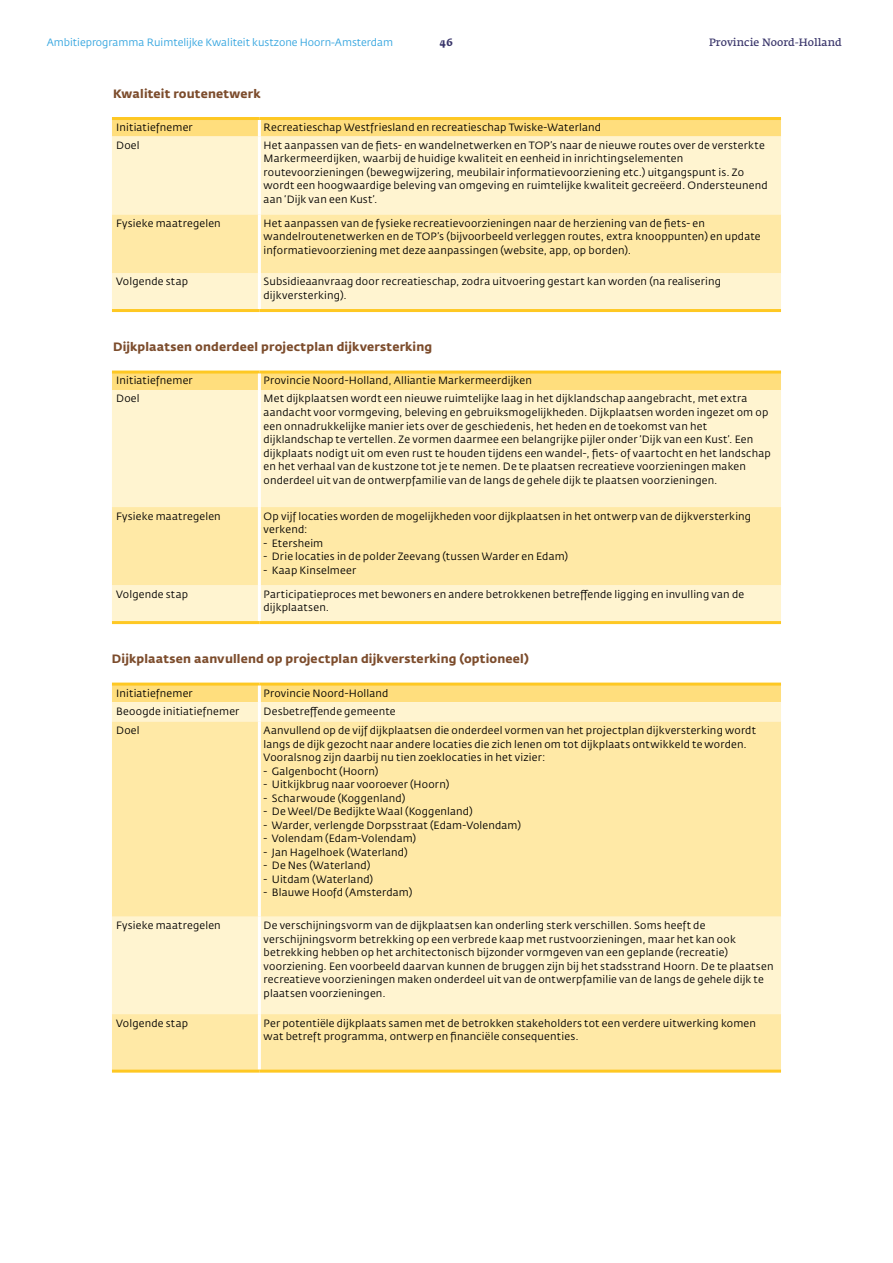
<style>
.page{position:relative;width:893px;height:1263px;background:#fff}
.page>*{position:absolute;margin:0;border:0;box-sizing:border-box;transform-origin:0 0}
.t1{font:700 12px "Fedra Sans Std";letter-spacing:.015em;color:#7c4c2c}
.t2{font:10.5px/13.5px "Fedra Sans Std";letter-spacing:.015em;color:#000}
.t3{font:10.5px "Fedra Sans Std";color:#32a4df}
.t4{font:600 10.5px "Fedra Serif A Std";color:#3a366b}
.t5{font:700 10.5px "Fedra Serif A Std";color:#3a366b}
</style>
<div class="page">
<div style="left:112px;top:120px;width:669px;height:16px;background:#ffde7d"></div>
<div style="left:112px;top:136px;width:669px;height:173px;background:#fff4d0"></div>
<div style="left:112px;top:214px;width:669px;height:59px;background:#ffe9a6"></div>
<hr style="left:112px;top:117px;width:147px;height:3px;background:#fec823">
<hr style="left:259px;top:117px;width:522px;height:3px;background:#fec823">
<hr style="left:258px;top:120px;width:3px;height:17px;background:#fff">
<hr style="left:258px;top:137px;width:3px;height:78px;background:#fff">
<hr style="left:258px;top:215px;width:3px;height:58px;background:#fff">
<hr style="left:258px;top:273px;width:3px;height:36px;background:#fff">
<hr style="left:112px;top:309px;width:147px;height:3px;background:#fec823">
<hr style="left:259px;top:309px;width:522px;height:3px;background:#fec823">
<div style="left:112px;top:374px;width:669px;height:16px;background:#ffde7d"></div>
<div style="left:112px;top:390px;width:669px;height:231px;background:#fff4d0"></div>
<div style="left:112px;top:507px;width:669px;height:78px;background:#ffe9a6"></div>
<hr style="left:112px;top:371px;width:147px;height:3px;background:#fec823">
<hr style="left:259px;top:371px;width:522px;height:3px;background:#fec823">
<hr style="left:258px;top:374px;width:3px;height:16px;background:#fff">
<hr style="left:258px;top:390px;width:3px;height:117px;background:#fff">
<hr style="left:258px;top:507px;width:3px;height:78px;background:#fff">
<hr style="left:258px;top:585px;width:3px;height:36px;background:#fff">
<hr style="left:112px;top:621px;width:147px;height:3px;background:#fec823">
<hr style="left:259px;top:621px;width:522px;height:3px;background:#fec823">
<div style="left:112px;top:686px;width:669px;height:16px;background:#ffde7d"></div>
<div style="left:112px;top:702px;width:669px;height:20px;background:#fff4d0"></div>
<svg style="left:112px;top:722px;width:669px;height:348px;background:#feecb1"></svg>
<hr style="left:112px;top:683px;width:147px;height:3px;background:#fec823">
<hr style="left:259px;top:683px;width:522px;height:3px;background:#fec823">
<hr style="left:258px;top:686px;width:3px;height:16px;background:#fff">
<hr style="left:258px;top:702px;width:3px;height:20px;background:#fff">
<hr style="left:258px;top:722px;width:3px;height:195px;background:#fff">
<hr style="left:258px;top:917px;width:3px;height:97px;background:#fff">
<hr style="left:258px;top:1014px;width:3px;height:56px;background:#fff">
<hr style="left:112px;top:1070px;width:147px;height:3px;background:#fec823">
<hr style="left:259px;top:1070px;width:522px;height:3px;background:#fec823">
<p class="t3" style="left:47px;top:36px;width:348px">Ambitieprogramma Ruimtelijke Kwaliteit kustzone Hoorn-Amsterdam</p>
<p class="t5" style="left:440px;top:36px;width:15px">46</p>
<p class="t4" style="left:709px;top:36px;width:134px">Provincie Noord-Holland</p>
<p class="t1" style="left:113px;top:86px;width:149px">Kwaliteit routenetwerk</p>
<p class="t2" style="left:116px;top:121px;width:78px">Initiatiefnemer</p>
<p class="t2" style="left:264px;top:121px;width:339px">Recreatieschap Westfriesland en recreatieschap Twiske-Waterland</p>
<p class="t2" style="left:116px;top:139px;width:25px">Doel</p>
<p class="t2" style="left:264px;top:139px;width:506px">Het aanpassen van de fiets- en wandelnetwerken en TOP’s naar de nieuwe routes over de versterkte Markermeerdijken, waarbij de huidige kwaliteit en eenheid in inrichtingselementen routevoorzieningen (bewegwijzering, meubilair informatievoorziening etc.) uitgangspunt is. Zo wordt een hoogwaardige beleving van omgeving en ruimtelijke kwaliteit gecreëerd. Ondersteunend aan ‘Dijk van een Kust’.</p>
<p class="t2" style="left:116px;top:217px;width:106px">Fysieke maatregelen</p>
<p class="t2" style="left:264px;top:217px;width:498px">Het aanpassen van de fysieke recreatievoorzieningen naar de herziening van de fiets- en wandelroutenetwerken en de TOP’s (bijvoorbeeld verleggen routes, extra knooppunten) en update informatievoorziening met deze aanpassingen (website, app, op borden).</p>
<p class="t2" style="left:116px;top:275px;width:73px">Volgende stap</p>
<p class="t2" style="left:264px;top:275px;width:459px">Subsidieaanvraag door recreatieschap, zodra uitvoering gestart kan worden (na realisering dijkversterking).</p>
<p class="t1" style="left:113px;top:339px;width:321px">Dijkplaatsen onderdeel projectplan dijkversterking</p>
<p class="t2" style="left:116px;top:374px;width:78px">Initiatiefnemer</p>
<p class="t2" style="left:264px;top:374px;width:270px">Provincie Noord-Holland, Alliantie Markermeerdijken</p>
<p class="t2" style="left:116px;top:392px;width:25px">Doel</p>
<p class="t2" style="left:264px;top:392px;width:509px">Met dijkplaatsen wordt een nieuwe ruimtelijke laag in het dijklandschap aangebracht, met extra aandacht voor vormgeving, beleving en gebruiksmogelijkheden. Dijkplaatsen worden ingezet om op een onnadrukkelijke manier iets over de geschiedenis, het heden en de toekomst van het dijklandschap te vertellen. Ze vormen daarmee een belangrijke pijler onder ‘Dijk van een Kust’. Een dijkplaats nodigt uit om even rust te houden tijdens een wandel-, fiets- of vaartocht en het landschap en het verhaal van de kustzone tot je te nemen. De te plaatsen recreatieve voorzieningen maken onderdeel uit van de ontwerpfamilie van de langs de gehele dijk te plaatsen voorzieningen.</p>
<p class="t2" style="left:116px;top:509px;width:106px">Fysieke maatregelen</p>
<p class="t2" style="left:264px;top:509px;width:489px">Op vijf locaties worden de mogelijkheden voor dijkplaatsen in het ontwerp van de dijkversterking verkend:</p>
<p class="t2" style="left:264px;top:536px;width:61px">- Etersheim</p>
<p class="t2" style="left:264px;top:550px;width:306px">- Drie locaties in de polder Zeevang (tussen Warder en Edam)</p>
<p class="t2" style="left:264px;top:563px;width:94px">- Kaap Kinselmeer</p>
<p class="t2" style="left:116px;top:587px;width:73px">Volgende stap</p>
<p class="t2" style="left:264px;top:587px;width:482px">Participatieproces met bewoners en andere betrokkenen betreffende ligging en invulling van de dijkplaatsen.</p>
<p class="t1" style="left:112px;top:651px;width:419px">Dijkplaatsen aanvullend op projectplan dijkversterking (optioneel)</p>
<p class="t2" style="left:116px;top:686px;width:78px">Initiatiefnemer</p>
<p class="t2" style="left:264px;top:686px;width:126px">Provincie Noord-Holland</p>
<p class="t2" style="left:116px;top:704px;width:125px">Beoogde initiatiefnemer</p>
<p class="t2" style="left:264px;top:704px;width:134px">Desbetreffende gemeente</p>
<p class="t2" style="left:116px;top:724px;width:25px">Doel</p>
<p class="t2" style="left:264px;top:724px;width:494px">Aanvullend op de vijf dijkplaatsen die onderdeel vormen van het projectplan dijkversterking wordt langs de dijk gezocht naar andere locaties die zich lenen om tot dijkplaats ontwikkeld te worden.<br>Vooralsnog zijn daarbij nu tien zoeklocaties in het vizier:</p>
<p class="t2" style="left:264px;top:764px;width:116px">- Galgenbocht (Hoorn)</p>
<p class="t2" style="left:264px;top:778px;width:187px">- Uitkijkbrug naar vooroever (Hoorn)</p>
<p class="t2" style="left:264px;top:791px;width:143px">- Scharwoude (Koggenland)</p>
<p class="t2" style="left:264px;top:805px;width:211px">- De Weel/De Bedijkte Waal (Koggenland)</p>
<p class="t2" style="left:264px;top:818px;width:259px">- Warder, verlengde Dorpsstraat (Edam-Volendam)</p>
<p class="t2" style="left:264px;top:832px;width:154px">- Volendam (Edam-Volendam)</p>
<p class="t2" style="left:264px;top:845px;width:146px">- Jan Hagelhoek (Waterland)</p>
<p class="t2" style="left:264px;top:859px;width:108px">- De Nes (Waterland)</p>
<p class="t2" style="left:264px;top:872px;width:111px">- Uitdam (Waterland)</p>
<p class="t2" style="left:264px;top:886px;width:150px">- Blauwe Hoofd (Amsterdam)</p>
<p class="t2" style="left:116px;top:919px;width:106px">Fysieke maatregelen</p>
<p class="t2" style="left:264px;top:919px;width:511px">De verschijningsvorm van de dijkplaatsen kan onderling sterk verschillen. Soms heeft de verschijningsvorm betrekking op een verbrede kaap met rustvoorzieningen, maar het kan ook betrekking hebben op het architectonisch bijzonder vormgeven van een geplande (recreatie) voorziening. Een voorbeeld daarvan kunnen de bruggen zijn bij het stadsstrand Hoorn. De te plaatsen recreatieve voorzieningen maken onderdeel uit van de ontwerpfamilie van de langs de gehele dijk te plaatsen voorzieningen.</p>
<p class="t2" style="left:116px;top:1016px;width:73px">Volgende stap</p>
<p class="t2" style="left:264px;top:1016px;width:494px">Per potentiële dijkplaats samen met de betrokken stakeholders tot een verdere uitwerking komen wat betreft programma, ontwerp en financiële consequenties.</p>
</div>
